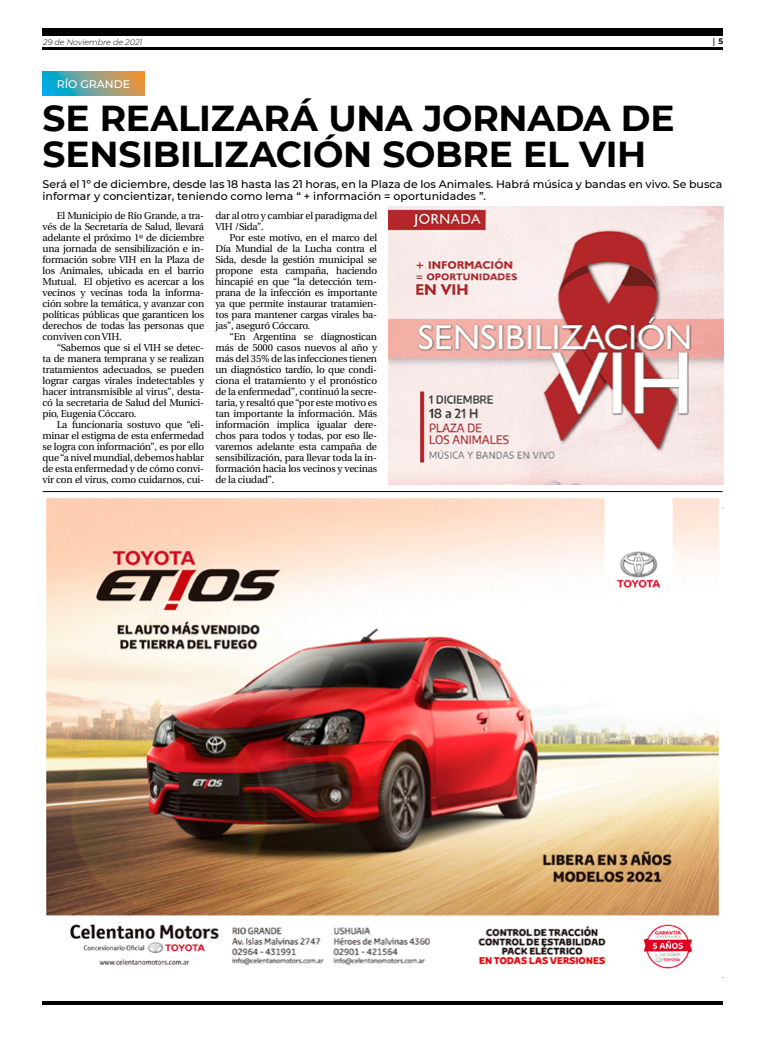
<style>
.page{position:relative;width:780px;height:1049px;background:#fff}
.page>*{position:absolute;margin:0;border:0;box-sizing:border-box;transform-origin:0 0}
.t1{font:700 36px/36px "Montserrat";letter-spacing:-.01em;color:#000}
.t2{font:500 11px/12px "Montserrat";color:#000}
.t3{font:500 11px "Montserrat";color:#fff}
.t4{font:10px/11px "Utopia";letter-spacing:-.02em;color:#000;text-align:justify}
.t5{font:italic 300 8px "Montserrat";color:#000}
.t6{font:700 8px "Utopia";color:#000}
.s1{font-family:"Montserrat"}
</style>
<div class="page">
<hr style="left:43px;top:48px;width:680px;height:2px;background:#000">
<div style="left:43px;top:28px;width:680px;height:7px;background:#000"></div>
<hr style="left:43px;top:1001px;width:680px;height:4px;background:#000">
<img style="left:46px;top:499px;width:677px;height:479px">
<hr style="left:43px;top:491px;width:679px;height:1px;background:#000">
<svg style="left:43px;top:72px;width:101px;height:24px;background:#77a18f"></svg>
<img style="left:389px;top:207px;width:334px;height:278px">
<p class="t5" style="left:43px;top:37px;width:101px">29 de Noviembre de 2021</p>
<p class="t6" style="left:712px;top:37px;width:12px">| <span class="s1">5</span></p>
<p class="t3" style="left:57px;top:76px;width:75px">RÍO GRANDE</p>
<h1 class="t1" style="left:43px;top:98px;width:633px">SE REALIZARÁ UNA JORNADA DE<br>SENSIBILIZACIÓN SOBRE EL VIH</h1>
<p class="t2" style="left:43px;top:177px;width:681px">Será el 1º de diciembre, desde las 18 hasta las 21 horas, en la Plaza de los Animales. Habrá música y bandas en vivo. Se busca informar y concientizar, teniendo como lema “ + información = oportunidades ”.</p>
<p class="t4" style="left:43px;top:210px;width:163px;text-indent:14px">El Municipio de Río Grande, a tra&shy;vés de la Secretaría de Salud, llevará adelante el próximo 1º de diciembre una jornada de sensibilización e in&shy;formación sobre VIH en la Plaza de los Animales, ubicada en el barrio Mutual. El objetivo es acercar a los vecinos y vecinas toda la informa&shy;ción sobre la temática, y avanzar con políticas públicas que garanticen los derechos de todas las personas que conviven con VIH.</p>
<p class="t4" style="left:43px;top:342px;width:163px;text-indent:14px">“Sabemos que si el VIH se detec&shy;ta de manera temprana y se realizan tratamientos adecuados, se pueden lograr cargas virales indetectables y hacer intransmisible al virus”, desta&shy;có la secretaria de Salud del Munici&shy;pio, Eugenia Cóccaro.</p>
<p class="t4" style="left:43px;top:419px;width:163px;text-indent:14px">La funcionaria sostuvo que “eli&shy;minar el estigma de esta enfermedad se logra con información”, es por ello que “a nivel mundial, debemos hablar de esta enfermedad y de cómo convi&shy;vir con el virus, como cuidarnos, cui-</p>
<p class="t4" style="left:215px;top:210px;width:163px">dar al otro y cambiar el paradigma del<br>VIH /Sida”.</p>
<p class="t4" style="left:215px;top:232px;width:163px;text-indent:14px">Por este motivo, en el marco del Día Mundial de la Lucha contra el Sida, desde la gestión municipal se propone esta campaña, haciendo hincapié en que “la detección tem&shy;prana de la infección es importante ya que permite instaurar tratamien&shy;tos para mantener cargas virales ba&shy;jas”, aseguró Cóccaro.</p>
<p class="t4" style="left:215px;top:331px;width:163px;text-indent:14px">“En Argentina se diagnostican más de 5000 casos nuevos al año y más del 35% de las infecciones tienen un diagnóstico tardío, lo que condi&shy;ciona el tratamiento y el pronóstico de la enfermedad”, continuó la secre&shy;taria, y resaltó que “por este motivo es tan importante la información. Más información implica igualar dere&shy;chos para todos y todas, por eso lle&shy;varemos adelante esta campaña de sensibilización, para llevar toda la in&shy;formación hacia los vecinos y vecinas de la ciudad”.</p>
</div>
